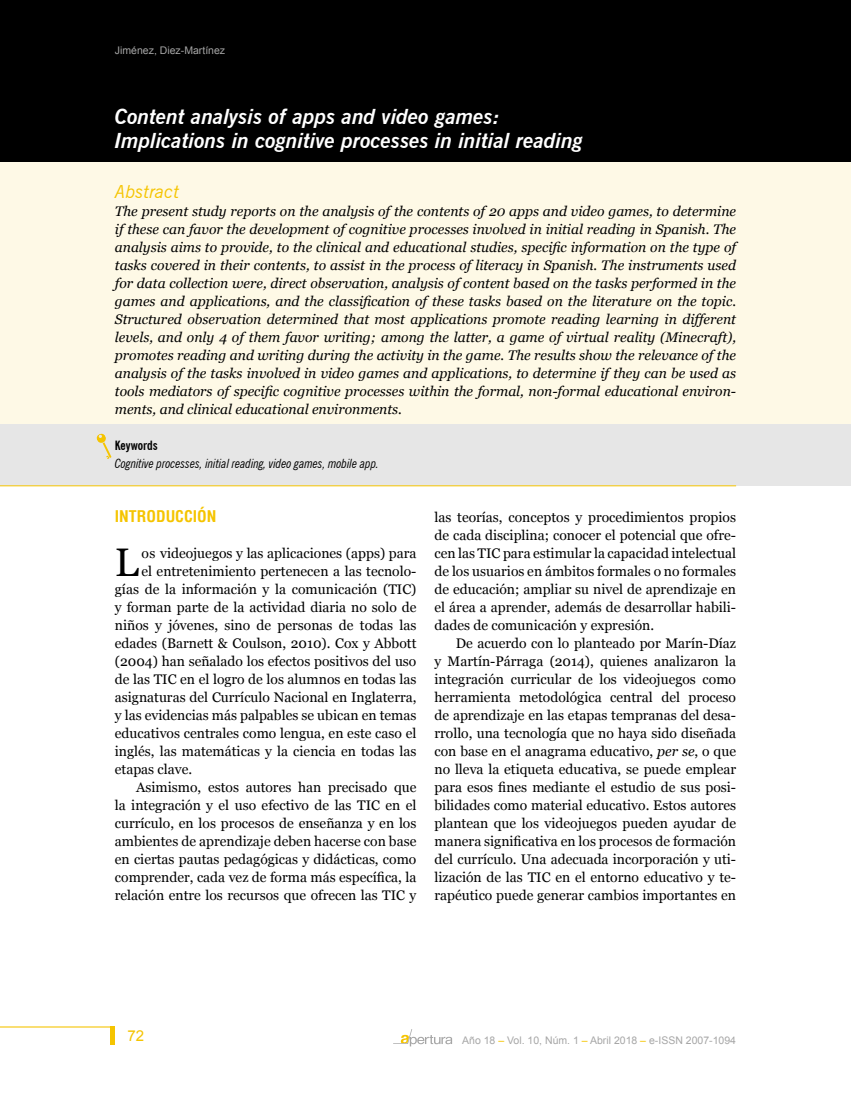
<style>
.page{position:relative;width:851px;height:1106px;background:#fff}
.page>*{position:absolute;margin:0;border:0;box-sizing:border-box;transform-origin:0 0}
.t1{font:39.9px "Georgia";color:#000}
.t2{font:italic 700 21px/24px "News Gothic BT";color:#fff}
.t3{font:italic 18px "News Gothic BT";color:#f5c400}
.t4{font:700 condensed 15.75px "Helvetica";color:#f5c400}
.t5{font:15px "Arial";color:#f5c400}
.t6{font:13.8px/18px "Georgia";color:#000;text-align:justify}
.t7{font:italic 13.8px/18px "Georgia";color:#000;text-align:justify}
.t8{font:italic condensed 12.75px "News Gothic BT";color:#000}
.t9{font:700 condensed 12.75px "News Gothic BT";color:#000}
.t10{font:10.5px "Arial";color:#a6a6a6}
.s1{font-style:italic}
.s2{color:#f5c400}
</style>
<div class="page">
<svg style="left:393px;top:1029px;width:59px;height:17px"></svg>
<hr style="left:0;top:1026px;width:114px;height:1px;background:#f5c400">
<hr style="left:111px;top:1026px;width:4px;height:18px;background:#f5c400">
<div style="left:0;top:0;width:850px;height:162px;background:#000"></div>
<div style="left:0;top:162px;width:850px;height:261px;background:#fef9e6"></div>
<div style="left:0;top:423px;width:850px;height:62px;background:#e6e6e6"></div>
<hr style="left:0;top:485px;width:736px;height:1px;background:#f5c400">
<svg style="left:96px;top:433px;width:16px;height:26px"></svg>
<p class="t10" style="left:115px;top:43px;width:112px">Jiménez, Diez-Martínez</p>
<h2 class="t2" style="left:115px;top:104px;width:470px">Content analysis of apps and video games:<br>Implications in cognitive processes in initial reading</h2>
<h3 class="t3" style="left:115px;top:181px;width:66px">Abstract</h3>
<p class="t7" style="left:115px;top:202px;width:622px">The present study reports on the analysis of the contents of 20 apps and video games, to determine if these can favor the development of cognitive processes involved in initial reading in Spanish. The analysis aims to provide, to the clinical and educational studies, specific information on the type of tasks covered in their contents, to assist in the process of literacy in Spanish. The instruments used for data collection were, direct observation, analysis of content based on the tasks performed in the games and applications, and the classification of these tasks based on the literature on the topic.<br>Structured observation determined that most applications promote reading learning in different levels, and only 4 of them favor writing; among the latter, a game of virtual reality (Minecraft), promotes reading and writing during the activity in the game. The results show the relevance of the analysis of the tasks involved in video games and applications, to determine if they can be used as tools mediators of specific cognitive processes within the formal, non-formal educational environ&shy;ments, and clinical educational environments.</p>
<p class="t9" style="left:115px;top:438px;width:44px">Keywords</p>
<p class="t8" style="left:115px;top:456px;width:265px">Cognitive processes, initial reading, video games, mobile app.</p>
<p class="t4" style="left:115px;top:506px;width:103px">INTRODUCCIÓN</p>
<h1 class="t1" style="left:115px;top:533px;width:26px">L</h1>
<p class="t6" style="left:141px;top:544px;width:276px">os videojuegos y las aplicaciones (apps) para</p>
<p class="t6" style="left:434px;top:508px;width:303px">las teorías, conceptos y procedimientos propios de cada disciplina; conocer el potencial que ofre&shy;cen las TIC para estimular la capacidad intelectual de los usuarios en ámbitos formales o no formales de educación; ampliar su nivel de aprendizaje en el área a aprender, además de desarrollar habili&shy;dades de comunicación y expresión.</p>
<p class="t6" style="left:434px;top:634px;width:303px;text-indent:21px">De acuerdo con lo planteado por Marín-Díaz y Martín-Párraga (2014), quienes analizaron la integración curricular de los videojuegos como herramienta metodológica central del proceso de aprendizaje en las etapas tempranas del desa&shy;rrollo, una tecnología que no haya sido diseñada con base en el anagrama educativo, <span class="s1">per se</span>, o que no lleva la etiqueta educativa, se puede emplear para esos fines mediante el estudio de sus posi&shy;bilidades como material educativo. Estos autores plantean que los videojuegos pueden ayudar de manera significativa en los procesos de formación del currículo. Una adecuada incorporación y uti&shy;lización de las TIC en el entorno educativo y te&shy;rapéutico puede generar cambios importantes en</p>
<p class="t6" style="left:141px;top:562px;width:276px">el entretenimiento pertenecen a las tecnolo-</p>
<p class="t6" style="left:115px;top:580px;width:303px">gías de la información y la comunicación (TIC)</p>
<p class="t6" style="left:115px;top:598px;width:303px">y forman parte de la actividad diaria no solo de</p>
<p class="t6" style="left:115px;top:616px;width:303px">niños y jóvenes, sino de personas de todas las</p>
<p class="t6" style="left:115px;top:634px;width:303px">edades (Barnett &amp; Coulson, 2010). Cox y Abbott</p>
<p class="t6" style="left:115px;top:652px;width:303px">(2004) han señalado los efectos positivos del uso</p>
<p class="t6" style="left:115px;top:670px;width:303px">de las TIC en el logro de los alumnos en todas las</p>
<p class="t6" style="left:115px;top:688px;width:303px">asignaturas del Currículo Nacional en Inglaterra,</p>
<p class="t6" style="left:115px;top:706px;width:303px">y las evidencias más palpables se ubican en temas</p>
<p class="t6" style="left:115px;top:724px;width:303px">educativos centrales como lengua, en este caso el</p>
<p class="t6" style="left:115px;top:742px;width:303px">inglés, las matemáticas y la ciencia en todas las</p>
<p class="t6" style="left:115px;top:760px;width:79px">etapas clave.</p>
<p class="t6" style="left:136px;top:778px;width:282px">Asimismo, estos autores han precisado que</p>
<p class="t6" style="left:115px;top:796px;width:303px">la integración y el uso efectivo de las TIC en el</p>
<p class="t6" style="left:115px;top:814px;width:303px">currículo, en los procesos de enseñanza y en los</p>
<p class="t6" style="left:115px;top:832px;width:303px">ambientes de aprendizaje deben hacerse con base</p>
<p class="t6" style="left:115px;top:850px;width:303px">en ciertas pautas pedagógicas y didácticas, como</p>
<p class="t6" style="left:115px;top:868px;width:303px">comprender, cada vez de forma más específica, la</p>
<p class="t6" style="left:115px;top:886px;width:303px">relación entre los recursos que ofrecen las TIC y</p>
<p class="t5" style="left:127px;top:1026px;width:18px">72</p>
<p class="t10" style="left:462px;top:1033px;width:275px">Año 18 <span class="s2">–</span> Vol. 10, Núm. 1 <span class="s2">–</span> Abril 2018 <span class="s2">–</span> e-ISSN 2007-1094</p>
</div>
